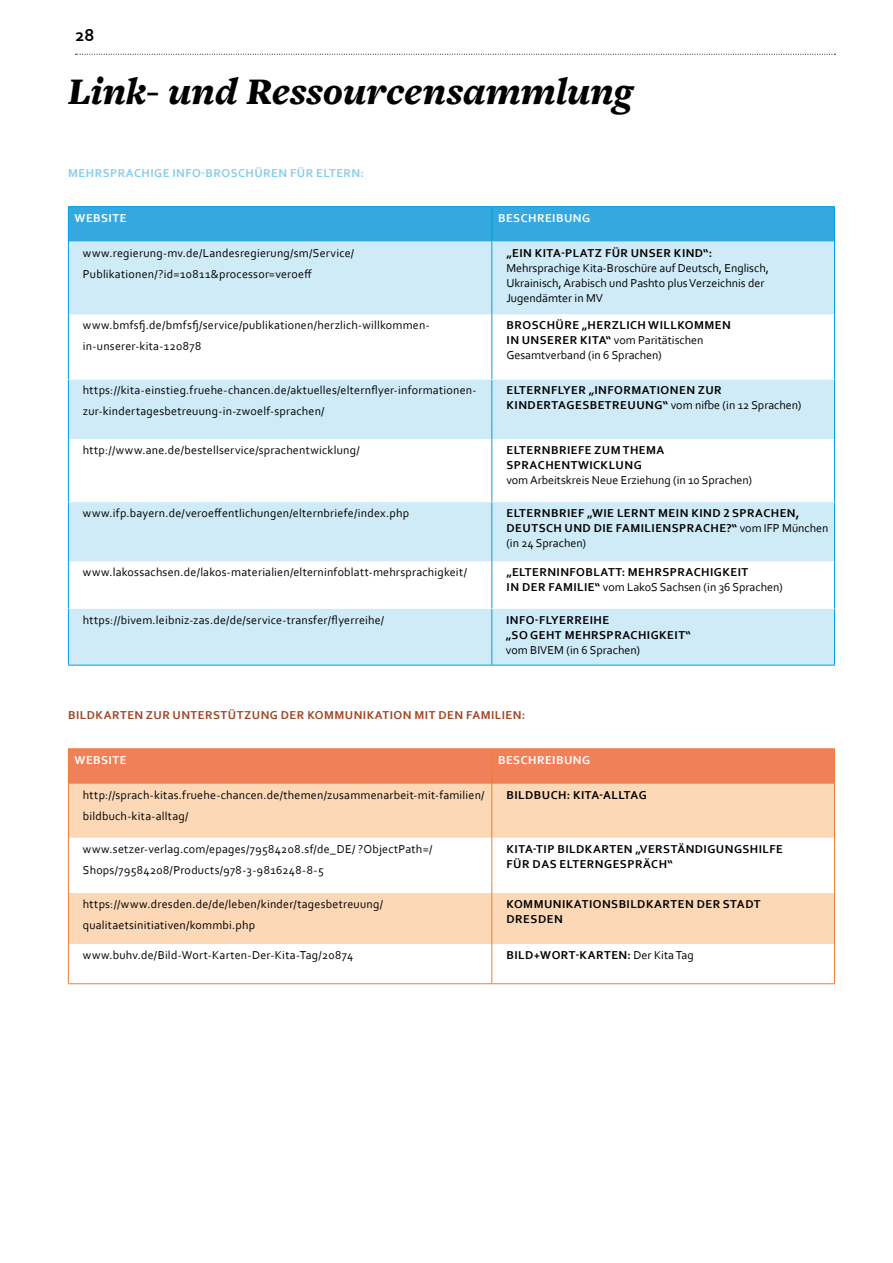
<style>
.page{position:relative;width:893px;height:1263px;background:#fff}
.page>*{position:absolute;margin:0;border:0;box-sizing:border-box;transform-origin:0 0}
.t1{font:italic 900 39px "Freight Text Pro";color:#000}
.t2{font:700 18px "Corbel";color:#000}
.t3{font:12px/21px "Corbel";letter-spacing:.015em;color:#000}
.t4{font:700 12px/15px "Corbel";letter-spacing:.04em;color:#000}
.t5{font:700 12px "Corbel";letter-spacing:.04em;color:#9d4523}
.t6{font:700 12px "Corbel";letter-spacing:.04em;color:#fff}
.t7{font:700 12px "Corbel";letter-spacing:.04em;color:#87cdeb}
.s1{font-weight:400}
</style>
<div class="page">
<svg style="left:75px;top:54px;width:760px;height:1px"></svg>
<div style="left:69px;top:207px;width:765px;height:35px;background:#36a8e0"></div>
<svg style="left:68px;top:242px;width:766px;height:423px;fill:#d0ebf8"></svg>
<hr style="left:491px;top:207px;width:1px;height:34px;background:#009ee3">
<hr style="left:491px;top:242px;width:1px;height:72px;background:#009ee3">
<hr style="left:68px;top:314px;width:1px;height:65px;background:#009ee3">
<hr style="left:491px;top:314px;width:1px;height:65px;background:#009ee3">
<hr style="left:834px;top:314px;width:1px;height:65px;background:#009ee3">
<hr style="left:491px;top:380px;width:1px;height:59px;background:#009ee3">
<hr style="left:68px;top:439px;width:1px;height:63px;background:#009ee3">
<hr style="left:491px;top:439px;width:1px;height:63px;background:#009ee3">
<hr style="left:834px;top:439px;width:1px;height:63px;background:#009ee3">
<hr style="left:491px;top:502px;width:1px;height:59px;background:#009ee3">
<hr style="left:68px;top:561px;width:1px;height:47px;background:#009ee3">
<hr style="left:491px;top:561px;width:1px;height:47px;background:#009ee3">
<hr style="left:834px;top:561px;width:1px;height:47px;background:#009ee3">
<hr style="left:491px;top:609px;width:1px;height:56px;background:#009ee3">
<hr style="left:68px;top:206px;width:424px;height:1px;background:#009ee3">
<hr style="left:68px;top:207px;width:1px;height:35px;background:#009ee3">
<hr style="left:492px;top:206px;width:343px;height:1px;background:#009ee3">
<hr style="left:834px;top:207px;width:1px;height:35px;background:#009ee3">
<hr style="left:68px;top:242px;width:1px;height:72px;background:#009ee3">
<hr style="left:834px;top:242px;width:1px;height:72px;background:#009ee3">
<hr style="left:68px;top:380px;width:1px;height:59px;background:#009ee3">
<hr style="left:834px;top:380px;width:1px;height:59px;background:#009ee3">
<hr style="left:68px;top:502px;width:1px;height:59px;background:#009ee3">
<hr style="left:834px;top:502px;width:1px;height:59px;background:#009ee3">
<hr style="left:68px;top:609px;width:1px;height:56px;background:#009ee3">
<hr style="left:834px;top:609px;width:1px;height:56px;background:#009ee3">
<hr style="left:68px;top:665px;width:424px;height:1px;background:#009ee3">
<hr style="left:492px;top:665px;width:343px;height:1px;background:#009ee3">
<div style="left:69px;top:749px;width:765px;height:35px;background:#f08058"></div>
<svg style="left:69px;top:784px;width:765px;height:160px;fill:#fcd8b7"></svg>
<hr style="left:491px;top:749px;width:1px;height:35px;background:#ed7d31">
<hr style="left:491px;top:784px;width:1px;height:54px;background:#ed7d31">
<hr style="left:68px;top:838px;width:1px;height:55px;background:#ed7d31">
<hr style="left:491px;top:838px;width:1px;height:55px;background:#ed7d31">
<hr style="left:834px;top:838px;width:1px;height:55px;background:#ed7d31">
<hr style="left:491px;top:893px;width:1px;height:51px;background:#ed7d31">
<hr style="left:68px;top:944px;width:1px;height:39px;background:#ed7d31">
<hr style="left:491px;top:944px;width:1px;height:39px;background:#ed7d31">
<hr style="left:834px;top:944px;width:1px;height:39px;background:#ed7d31">
<hr style="left:68px;top:748px;width:424px;height:1px;background:#ed7d31">
<hr style="left:68px;top:749px;width:1px;height:35px;background:#ed7d31">
<hr style="left:492px;top:748px;width:343px;height:1px;background:#ed7d31">
<hr style="left:834px;top:749px;width:1px;height:35px;background:#ed7d31">
<hr style="left:68px;top:784px;width:1px;height:54px;background:#ed7d31">
<hr style="left:834px;top:784px;width:1px;height:54px;background:#ed7d31">
<hr style="left:68px;top:893px;width:1px;height:51px;background:#ed7d31">
<hr style="left:834px;top:893px;width:1px;height:51px;background:#ed7d31">
<hr style="left:68px;top:983px;width:424px;height:1px;background:#ed7d31">
<hr style="left:492px;top:983px;width:343px;height:1px;background:#ed7d31">
<h2 class="t2" style="left:75px;top:24px;width:20px">28</h2>
<h1 class="t1" style="left:68px;top:66px;width:567px">Link- und Ressourcensammlung</h1>
<p class="t7" style="left:68px;top:165px;width:297px">MEHRSPRACHIGE INFO-BROSCHÜREN FÜR ELTERN:</p>
<p class="t6" style="left:75px;top:210px;width:53px">WEBSITE</p>
<p class="t6" style="left:498px;top:210px;width:94px">BESCHREIBUNG</p>
<p class="t3" style="left:83px;top:242px;width:273px">www.regierung-mv.de/Landesregierung/sm/Service/<br>Publikationen/?id=10811&amp;processor=veroeff</p>
<p class="t4" style="left:506px;top:245px;width:207px">„EIN KITA-PLATZ FÜR UNSER KIND“:</p>
<p class="t3" style="left:506px;top:260px;width:264px;line-height:15px">Mehrsprachige Kita-Broschüre auf Deutsch, Englisch,<br>Ukrainisch, Arabisch und Pashto plus Verzeichnis der<br>Jugendämter in MV</p>
<p class="t3" style="left:83px;top:314px;width:348px">www.bmfsfj.de/bmfsfj/service/publikationen/herzlich-willkommen&shy;in-unserer-kita-120878</p>
<p class="t4" style="left:506px;top:317px;width:226px">BROSCHÜRE „HERZLICH WILLKOMMEN<br>IN UNSERER KITA“ <span class="s1">vom Paritätischen<br>Gesamtverband (in 6 Sprachen)</span></p>
<p class="t3" style="left:83px;top:380px;width:395px">https://kita-einstieg.fruehe-chancen.de/aktuelles/elternflyer-informationen&shy;zur-kindertagesbetreuung-in-zwoelf-sprachen/</p>
<p class="t4" style="left:507px;top:383px;width:296px">ELTERNFLYER „INFORMATIONEN ZUR<br>KINDERTAGESBETREUUNG“ <span class="s1">vom nifbe (in 12 Sprachen)</span></p>
<p class="t3" style="left:83px;top:439px;width:278px">http://www.ane.de/bestellservice/sprachentwicklung/</p>
<p class="t4" style="left:507px;top:442px;width:159px">ELTERNBRIEFE ZUM THEMA<br>SPRACHENTWICKLUNG</p>
<p class="t3" style="left:506px;top:469px;width:247px">vom Arbeitskreis Neue Erziehung (in 10 Sprachen)</p>
<p class="t3" style="left:83px;top:502px;width:328px">www.ifp.bayern.de/veroeffentlichungen/elternbriefe/index.php</p>
<p class="t4" style="left:506px;top:505px;width:324px">ELTERNBRIEF „WIE LERNT MEIN KIND 2 SPRACHEN,<br>DEUTSCH UND DIE FAMILIENSPRACHE?“ <span class="s1">vom IFP München (in 24 Sprachen)</span></p>
<p class="t3" style="left:83px;top:561px;width:386px">www.lakossachsen.de/lakos-materialien/elterninfoblatt-mehrsprachigkeit/</p>
<p class="t4" style="left:506px;top:564px;width:278px">„ELTERNINFOBLATT: MEHRSPRACHIGKEIT<br>IN DER FAMILIE“ <span class="s1">vom LakoS Sachsen (in 36 Sprachen)</span></p>
<p class="t3" style="left:83px;top:609px;width:303px">https://bivem.leibniz-zas.de/de/service-transfer/flyerreihe/</p>
<p class="t4" style="left:506px;top:612px;width:186px">INFO-FLYERREIHE<br>„SO GEHT MEHRSPRACHIGKEIT“</p>
<p class="t3" style="left:506px;top:639px;width:136px">vom BIVEM (in 6 Sprachen)</p>
<p class="t5" style="left:68px;top:708px;width:459px">BILDKARTEN ZUR UNTERSTÜTZUNG DER KOMMUNIKATION MIT DEN FAMILIEN:</p>
<p class="t6" style="left:75px;top:752px;width:53px">WEBSITE</p>
<p class="t6" style="left:498px;top:752px;width:94px">BESCHREIBUNG</p>
<p class="t3" style="left:83px;top:784px;width:403px">http://sprach-kitas.fruehe-chancen.de/themen/zusammenarbeit-mit-familien/ bildbuch-kita-alltag/</p>
<p class="t4" style="left:507px;top:787px;width:142px">BILDBUCH: KITA-ALLTAG</p>
<p class="t3" style="left:83px;top:838px;width:351px">www.setzer-verlag.com/epages/79584208.sf/de_DE/ ?ObjectPath=/<br>Shops/79584208/Products/978-3-9816248-8-5</p>
<p class="t4" style="left:507px;top:841px;width:278px">KITA-TIP BILDKARTEN „VERSTÄNDIGUNGSHILFE<br>FÜR DAS ELTERNGESPRÄCH“</p>
<p class="t3" style="left:83px;top:893px;width:302px">https://www.dresden.de/de/leben/kinder/tagesbetreuung/ qualitaetsinitiativen/kommbi.php</p>
<p class="t4" style="left:507px;top:896px;width:256px">KOMMUNIKATIONSBILDKARTEN DER STADT<br>DRESDEN</p>
<p class="t3" style="left:83px;top:944px;width:272px">www.buhv.de/Bild-Wort-Karten-Der-Kita-Tag/20874</p>
<p class="t4" style="left:507px;top:947px;width:189px">BILD+WORT-KARTEN: <span class="s1">Der Kita Tag</span></p>
</div>
